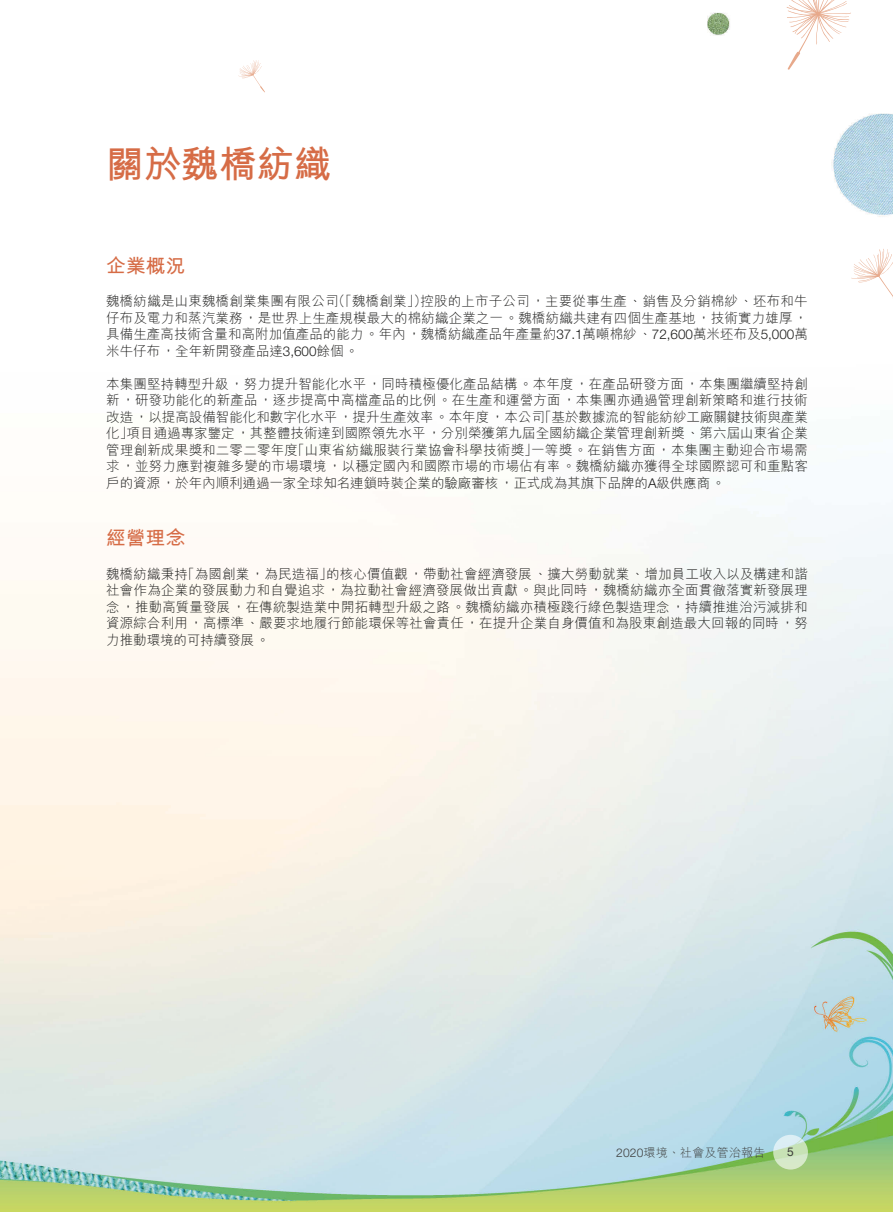
<style>
.page{position:relative;width:893px;height:1212px;background:#fff}
.page>*{position:absolute;margin:0;border:0;box-sizing:border-box;transform-origin:0 0}
.t1{font:700 37.5px "M Hei HK";color:#d66c46}
.t2{font:700 19.5px "M Hei HK";letter-spacing:.015em;color:#d66c46}
.t3{font:300 13.5px/16.5px "M Hei HK";letter-spacing:.005em;color:#1c1c1b;text-align:justify}
.t4{font:300 12px "M Hei HK";letter-spacing:.015em;color:#3c3c3b}
.t5{font:12px "Helvetica Neue LT Std";color:#3c3c3b}
.s1{font-family:"Helvetica Neue LT Std"}
</style>
<div class="page">
<img style="left:0;top:12px;width:893px;height:1200px">
<svg style="left:786px;top:0;width:65px;height:70px"></svg>
<svg style="left:253px;top:74px;width:11px;height:17px"></svg>
<div style="left:253px;top:62px;width:6px;height:12px;background:#f9ece5"></div>
<svg style="left:252px;top:66px;width:10px;height:9px"></svg>
<svg style="left:253px;top:63px;width:7px;height:12px"></svg>
<svg style="left:238px;top:60px;width:20px;height:18px"></svg>
<svg style="left:260px;top:86px;width:5px;height:7px"></svg>
<svg style="left:851px;top:248px;width:42px;height:60px"></svg>
<svg style="left:773px;top:1135px;width:35px;height:34px"></svg>
<h1 class="t1" style="left:106px;top:137px;width:226px">關於魏橋紡織</h1>
<h2 class="t2" style="left:106px;top:251px;width:80px">企業概況</h2>
<p class="t3" style="left:106px;top:292px;width:703px">魏橋紡織是山東魏橋創業集團有限公司（「魏橋創業」）控股的上市子公司，主要從事生產、銷售及分銷棉紗、坯布和牛仔布及電力和蒸汽業務，是世界上生產規模最大的棉紡織企業之一。魏橋紡織共建有四個生產基地，技術實力雄厚，具備生產高技術含量和高附加值產品的能力。年內，魏橋紡織產品年產量約<span class="s1">37.1</span>萬噸棉紗、<span class="s1">72,600</span>萬米坯布及<span class="s1">5,000</span>萬米牛仔布，全年新開發產品達<span class="s1">3,600</span>餘個。</p>
<p class="t3" style="left:106px;top:375px;width:703px">本集團堅持轉型升級，努力提升智能化水平，同時積極優化產品結構。本年度，在產品研發方面，本集團繼續堅持創新，研發功能化的新產品，逐步提高中高檔產品的比例。在生產和運營方面，本集團亦通過管理創新策略和進行技術改造，以提高設備智能化和數字化水平，提升生產效率。本年度，本公司「基於數據流的智能紡紗工廠關鍵技術與產業化」項目通過專家鑒定，其整體技術達到國際領先水平，分別榮獲第九屆全國紡織企業管理創新獎、第六屆山東省企業管理創新成果獎和二零二零年度「山東省紡織服裝行業協會科學技術獎」一等獎。在銷售方面，本集團主動迎合市場需求，並努力應對複雜多變的市場環境，以穩定國內和國際市場的市場佔有率。魏橋紡織亦獲得全球國際認可和重點客戶的資源，於年內順利通過一家全球知名連鎖時裝企業的驗廠審核，正式成為其旗下品牌的<span class="s1">A</span>級供應商。</p>
<h2 class="t2" style="left:106px;top:524px;width:80px">經營理念</h2>
<p class="t3" style="left:106px;top:565px;width:703px">魏橋紡織秉持「為國創業，為民造福」的核心價值觀，帶動社會經濟發展、擴大勞動就業、增加員工收入以及構建和諧社會作為企業的發展動力和自覺追求，為拉動社會經濟發展做出貢獻。與此同時，魏橋紡織亦全面貫徹落實新發展理念，推動高質量發展，在傳統製造業中開拓轉型升級之路。魏橋紡織亦積極踐行綠色製造理念，持續推進治污減排和資源綜合利用，高標準、嚴要求地履行節能環保等社會責任，在提升企業自身價值和為股東創造最大回報的同時，努力推動環境的可持續發展。</p>
<p class="t4" style="left:616px;top:1144px;width:151px"><span class="s1">2020</span>環境、社會及管治報告</p>
<p class="t5" style="left:787px;top:1145px;width:8px">5</p>
</div>
